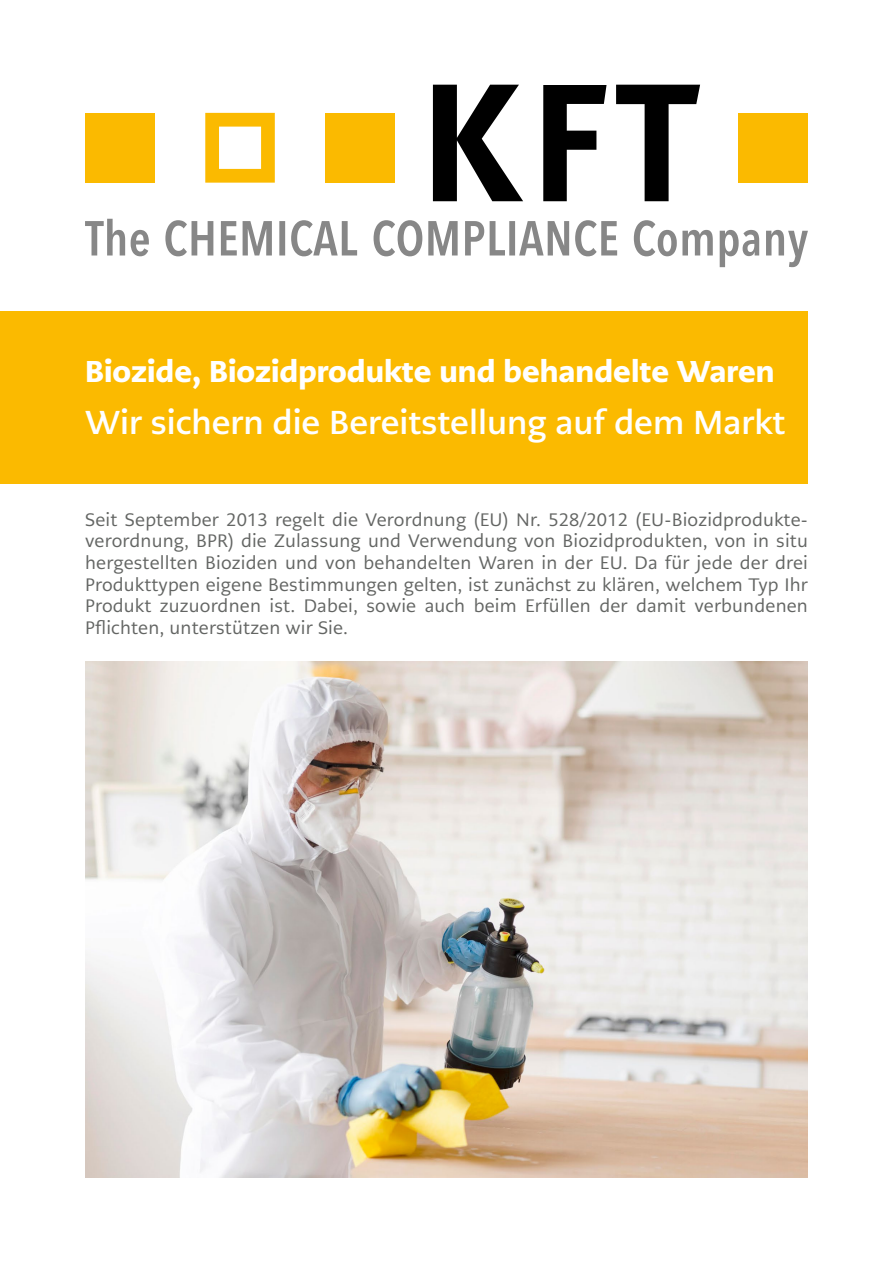
<style>
.page{position:relative;width:893px;height:1263px;background:#fff}
.page>*{position:absolute;margin:0;border:0;box-sizing:border-box;transform-origin:0 0}
.t1{font:700 33px "PMN Caecilia Sans Text";color:#fff}
.t2{font:900 30px "PMN Caecilia Sans Text";color:#fff}
.t3{font:18px/21.6px "PMN Caecilia Sans Text";letter-spacing:.01em;color:#636563}
</style>
<div class="page">
<div style="left:0;top:311px;width:808px;height:173px;background:#fbba00"></div>
<svg style="left:433px;top:85px;width:90px;height:116px"></svg>
<svg style="left:543px;top:85px;width:63px;height:116px"></svg>
<svg style="left:616px;top:85px;width:84px;height:116px"></svg>
<svg style="left:85px;top:219px;width:723px;height:48px"></svg>
<svg style="left:205px;top:113px;width:70px;height:70px"></svg>
<div style="left:325px;top:113px;width:70px;height:70px;background:#fbba00"></div>
<div style="left:85px;top:113px;width:70px;height:70px;background:#fbba00"></div>
<div style="left:738px;top:113px;width:70px;height:70px;background:#fbba00"></div>
<img style="left:85px;top:662px;width:723px;height:516px">
<h2 class="t2" style="left:85px;top:351px;width:691px">Biozide, Biozidprodukte und behandelte Waren</h2>
<h1 class="t1" style="left:85px;top:401px;width:702px">Wir sichern die Bereitstellung auf dem Markt</h1>
<p class="t3" style="left:85px;top:508px;width:724px">Seit September 2013 regelt die Verordnung (EU) Nr. 528/2012 (EU-Biozidprodukte&shy;verordnung, BPR) die Zulassung und Verwendung von Biozidprodukten, von in situ hergestellten Bioziden und von behandelten Waren in der EU. Da für jede der drei Produkttypen eigene Bestimmungen gelten, ist zunächst zu klären, welchem Typ Ihr Produkt zuzuordnen ist. Dabei, sowie auch beim Erfüllen der damit verbundenen Pflichten, unterstützen wir Sie.</p>
</div>
